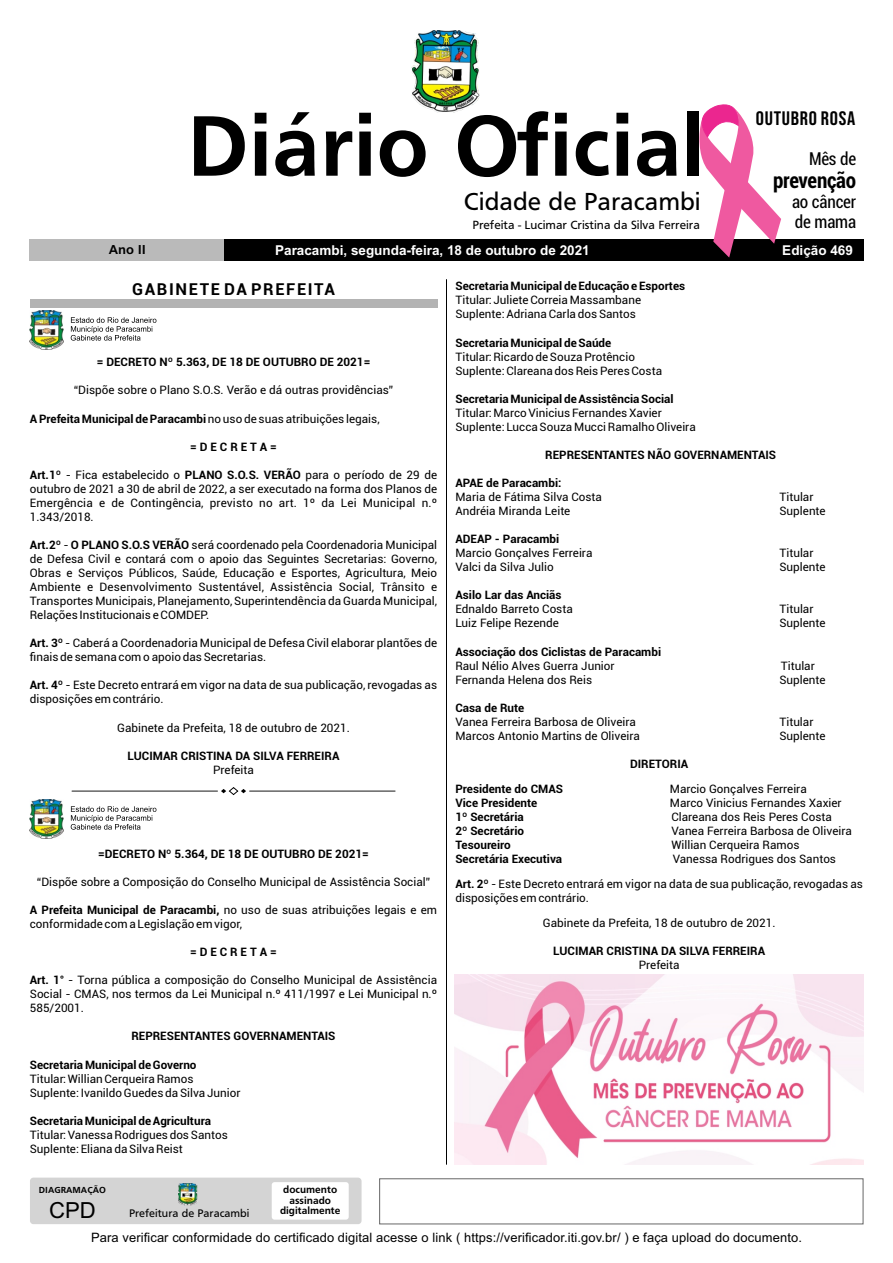
<style>
.page{position:relative;width:893px;height:1263px;background:#fff}
.page>*{position:absolute;margin:0;border:0;box-sizing:border-box;transform-origin:0 0}
.t1{font:700 89.25px "Frutiger";color:#000}
.t2{font:25.65px "Frutiger";color:#000}
.t3{font:22.2px "Arial";color:#000}
.t4{font:700 condensed 21.9px "Roboto";letter-spacing:-.01em;color:#000;scale:.96 1}
.t5{font:19.5px "Bebas Neue";letter-spacing:.035em;color:#000;scale:1.05 1}
.t6{font:condensed 17.85px/19.5px "Roboto";letter-spacing:-.01em;color:#000;scale:.96 1}
.t7{font:700 16.5px "Roboto";letter-spacing:.1em;color:#000}
.t8{font:700 13.65px "Arial";color:#fff}
.t9{font:700 13.5px "Arial";color:#fff}
.t10{font:700 13.5px "Frutiger";color:#000}
.t11{font:12.9px "Arial";letter-spacing:.01em;color:#000}
.t12{font:12.3px "Frutiger";color:#000}
.t13{font:11.7px/14.1px "Roboto";color:#000}
.t14{font:700 11.7px "Roboto";color:#000}
.t15{font:11.4px "Frutiger";color:#000}
.t16{font:700 10.65px/10.4px "Frutiger";color:#000;text-align:center}
.t17{font:700 9.15px "Frutiger";color:#000}
.s1{font-weight:400}
.s2{font-weight:700}
</style>
<div class="page">
<div style="left:224px;top:239px;width:639px;height:22px;background:#000"></div>
<hr style="left:446px;top:279px;width:1px;height:885px;background:#000">
<img style="left:411px;top:30px;width:69px;height:82px">
<div style="left:379px;top:1178px;width:484px;height:46px;border:1px solid #666"></div>
<div style="left:30px;top:1177px;width:332px;height:47px;background:#d4d4d4;border-radius:3px"></div>
<div style="left:272px;top:1182px;width:77px;height:37px;background:#fff;border-radius:3px"></div>
<img style="left:178px;top:1183px;width:19px;height:22px">
<div style="left:30px;top:299px;width:407px;height:8px;background:#b3b3b3"></div>
<div style="left:30px;top:239px;width:194px;height:22px;background:#bababa"></div>
<svg style="left:71px;top:317px;width:85px;height:24px"></svg>
<img style="left:29px;top:310px;width:35px;height:39px">
<hr style="left:72px;top:791px;width:145px;height:1px;background:#000">
<hr style="left:250px;top:791px;width:145px;height:1px;background:#000">
<svg style="left:221px;top:787px;width:25px;height:9px"></svg>
<svg style="left:699px;top:104px;width:82px;height:154px"></svg>
<svg style="left:71px;top:806px;width:85px;height:24px"></svg>
<img style="left:29px;top:799px;width:35px;height:39px">
<img style="left:455px;top:974px;width:408px;height:190px">
<p class="t10" style="left:109px;top:244px;width:39px">Ano II</p>
<p class="t10" style="left:111px;top:244px;width:35px">Ano I</p>
<h1 class="t1" style="left:187px;top:111px;width:519px">Diário Oficial</h1>
<h2 class="t2" style="left:464px;top:191px;width:238px">Cidade de Paracambi</h2>
<p class="t8" style="left:275px;top:245px;width:316px">Paracambi, segunda-feira, 18 de outubro de 2021</p>
<p class="t9" style="left:782px;top:245px;width:72px">Edição 469</p>
<h3 class="t5" style="left:756px;top:110px;width:96px">OUTUBRO ROSA</h3>
<h3 class="t6" style="left:809px;top:151px;width:51px">Mês de</h3>
<h3 class="t4" style="left:773px;top:171px;width:88px">prevenção</h3>
<h3 class="t6" style="left:792px;top:194px;width:68px">ao câncer de mama</h3>
<p class="t12" style="left:473px;top:220px;width:229px">Prefeita - Lucimar Cristina da Silva Ferreira</p>
<h3 class="t7" style="left:132px;top:283px;width:204px">GABINETE DA PREFEITA</h3>
<p class="t14" style="left:97px;top:358px;width:275px">= DECRETO Nº 5.363, DE 18 DE OUTUBRO DE 2021=</p>
<p class="t13" style="left:74px;top:384px;width:321px">“Dispõe sobre o Plano S.O.S. Verão e dá outras providências”</p>
<p class="t14" style="left:30px;top:414px;width:351px">A Prefeita Municipal de Paracambi <span class="s1">no uso de suas atribuições legais,</span></p>
<p class="t14" style="left:190px;top:442px;width:88px">= D E C R E T A =</p>
<p class="t13" style="left:30px;top:469px;width:409px;text-align:justify"><span class="s2">Art.1º</span> - Fica estabelecido o <span class="s2">PLANO S.O.S. VERÃO</span> para o período de 29 de outubro de 2021 a 30 de abril de 2022, a ser executado na forma dos Planos de Emergência e de Contingência, previsto no art. 1º da Lei Municipal n.º 1.343/2018.</p>
<p class="t13" style="left:30px;top:539px;width:409px;text-align:justify"><span class="s2">Art.2º</span> - <span class="s2">O PLANO S.O.S VERÃO</span> será coordenado pela Coordenadoria Municipal de Defesa Civil e contará com o apoio das Seguintes Secretarias: Governo, Obras e Serviços Públicos, Saúde, Educação e Esportes, Agricultura, Meio Ambiente e Desenvolvimento Sustentável, Assistência Social, Trânsito e Transportes Municipais, Planejamento, Superintendência da Guarda Municipal, Relações Institucionais e COMDEP.</p>
<p class="t13" style="left:30px;top:637px;width:409px"><span class="s2">Art. 3º</span> - Caberá a Coordenadoria Municipal de Defesa Civil elaborar plantões de finais de semana com o apoio das Secretarias.</p>
<p class="t13" style="left:30px;top:679px;width:409px"><span class="s2">Art. 4º</span> - Este Decreto entrará em vigor na data de sua publicação, revogadas as disposições em contrário.</p>
<p class="t13" style="left:117px;top:721px;width:234px">Gabinete da Prefeita, 18 de outubro de 2021.</p>
<p class="t14" style="left:128px;top:751px;width:213px">LUCIMAR CRISTINA DA SILVA FERREIRA</p>
<p class="t13" style="left:213px;top:764px;width:42px">Prefeita</p>
<p class="t14" style="left:98px;top:849px;width:272px">=DECRETO Nº 5.364, DE 18 DE OUTUBRO DE 2021=</p>
<p class="t13" style="left:37px;top:876px;width:395px">“Dispõe sobre a Composição do Conselho Municipal de Assistência Social”</p>
<p class="t13" style="left:30px;top:904px;width:409px"><span class="s2">A Prefeita Municipal de Paracambi,</span> no uso de suas atribuições legais e em conformidade com a Legislação em vigor,</p>
<p class="t14" style="left:190px;top:947px;width:88px">= D E C R E T A =</p>
<p class="t13" style="left:30px;top:974px;width:409px;text-align:justify"><span class="s2">Art. 1°</span> - Torna pública a composição do Conselho Municipal de Assistência Social - CMAS, nos termos da Lei Municipal n.º 411/1997 e Lei Municipal n.º 585/2001.</p>
<p class="t14" style="left:131px;top:1032px;width:206px">REPRESENTANTES GOVERNAMENTAIS</p>
<p class="t14" style="left:30px;top:1060px;width:168px">Secretaria Municipal de Governo</p>
<p class="t13" style="left:30px;top:1072px;width:212px">Titular: Willian Cerqueira Ramos<br>Suplente: Ivanildo Guedes da Silva Junior</p>
<p class="t14" style="left:30px;top:1116px;width:183px">Secretaria Municipal de Agricultura</p>
<p class="t13" style="left:30px;top:1129px;width:199px">Titular: Vanessa Rodrigues dos Santos<br>Suplente: Eliana da Silva Reist</p>
<p class="t14" style="left:455px;top:282px;width:231px">Secretaria Municipal de Educação e Esportes</p>
<p class="t13" style="left:455px;top:294px;width:187px">Titular: Juliete Correia Massambane<br>Suplente: Adriana Carla dos Santos</p>
<p class="t14" style="left:455px;top:338px;width:157px">Secretaria Municipal de Saúde</p>
<p class="t13" style="left:455px;top:351px;width:208px">Titular: Ricardo de Souza Protêncio<br>Suplente: Clareana dos Reis Peres Costa</p>
<p class="t14" style="left:455px;top:394px;width:220px">Secretaria Municipal de Assistência Social</p>
<p class="t13" style="left:455px;top:407px;width:242px">Titular: Marco Vinicius Fernandes Xavier<br>Suplente: Lucca Souza Mucci Ramalho Oliveira</p>
<p class="t14" style="left:545px;top:450px;width:232px">REPRESENTANTES NÃO GOVERNAMENTAIS</p>
<p class="t14" style="left:455px;top:478px;width:108px">APAE de Paracambi:</p>
<p class="t13" style="left:455px;top:491px;width:148px">Maria de Fátima Silva Costa</p>
<p class="t13" style="left:779px;top:491px;width:36px">Titular</p>
<p class="t13" style="left:455px;top:505px;width:116px">Andréia Miranda Leite</p>
<p class="t13" style="left:779px;top:505px;width:48px">Suplente</p>
<p class="t14" style="left:455px;top:534px;width:105px">ADEAP - Paracambi</p>
<p class="t13" style="left:455px;top:547px;width:139px">Marcio Gonçalves Ferreira</p>
<p class="t13" style="left:779px;top:547px;width:36px">Titular</p>
<p class="t13" style="left:455px;top:561px;width:100px">Valci da Silva Julio</p>
<p class="t13" style="left:779px;top:561px;width:48px">Suplente</p>
<p class="t14" style="left:455px;top:590px;width:108px">Asilo Lar das Anciãs</p>
<p class="t13" style="left:455px;top:603px;width:119px">Ednaldo Barreto Costa</p>
<p class="t13" style="left:779px;top:603px;width:36px">Titular</p>
<p class="t13" style="left:455px;top:617px;width:105px">Luiz Felipe Rezende</p>
<p class="t13" style="left:779px;top:617px;width:48px">Suplente</p>
<p class="t14" style="left:455px;top:647px;width:207px">Associação dos Ciclistas de Paracambi</p>
<p class="t13" style="left:455px;top:660px;width:161px">Raul Nélio Alves Guerra Junior</p>
<p class="t13" style="left:781px;top:660px;width:36px">Titular</p>
<p class="t13" style="left:455px;top:674px;width:138px">Fernanda Helena dos Reis</p>
<p class="t13" style="left:779px;top:674px;width:48px">Suplente</p>
<p class="t14" style="left:455px;top:703px;width:70px">Casa de Rute</p>
<p class="t13" style="left:455px;top:716px;width:182px">Vanea Ferreira Barbosa de Oliveira</p>
<p class="t13" style="left:779px;top:716px;width:36px">Titular</p>
<p class="t13" style="left:455px;top:730px;width:186px">Marcos Antonio Martins de Oliveira</p>
<p class="t13" style="left:779px;top:730px;width:48px">Suplente</p>
<p class="t14" style="left:630px;top:759px;width:60px">DIRETORIA</p>
<p class="t14" style="left:455px;top:784px;width:109px">Presidente do CMAS</p>
<p class="t13" style="left:670px;top:783px;width:138px">Marcio Gonçalves Ferreira</p>
<p class="t14" style="left:455px;top:798px;width:83px">Vice Presidente</p>
<p class="t13" style="left:670px;top:797px;width:173px">Marco Vinicius Fernandes Xaxier</p>
<p class="t14" style="left:455px;top:812px;width:70px">1º Secretária</p>
<p class="t13" style="left:671px;top:811px;width:162px">Clareana dos Reis Peres Costa</p>
<p class="t14" style="left:455px;top:826px;width:70px">2º Secretário</p>
<p class="t13" style="left:671px;top:825px;width:182px">Vanea Ferreira Barbosa de Oliveira</p>
<p class="t14" style="left:455px;top:840px;width:57px">Tesoureiro</p>
<p class="t13" style="left:671px;top:839px;width:130px">Willian Cerqueira Ramos</p>
<p class="t14" style="left:455px;top:854px;width:108px">Secretária Executiva</p>
<p class="t13" style="left:455px;top:847px;width:409px;line-height:24.9px;text-indent:217px">Vanessa Rodrigues dos Santos<br><span class="s2">Art. 2º</span> - Este Decreto entrará em vigor na data de sua publicação, revogadas as</p>
<p class="t13" style="left:543px;top:886px;width:234px;line-height:24.9px;text-indent:-87px">disposições em contrário.<br>Gabinete da Prefeita, 18 de outubro de 2021.</p>
<p class="t14" style="left:553px;top:946px;width:213px">LUCIMAR CRISTINA DA SILVA FERREIRA</p>
<p class="t13" style="left:639px;top:959px;width:42px">Prefeita</p>
<p class="t17" style="left:39px;top:1187px;width:68px">DIAGRAMAÇÃO</p>
<h3 class="t3" style="left:49px;top:1202px;width:48px">CPD</h3>
<p class="t11" style="left:91px;top:1233px;width:712px">Para verificar conformidade do certificado digital acesse o link ( https://verificador.iti.gov.br/ ) e faça upload do documento.</p>
<p class="t16" style="left:280px;top:1185px;width:62px">documento assinado digitalmente</p>
<p class="t15" style="left:129px;top:1209px;width:122px">Prefeitura de Paracambi</p>
</div>
